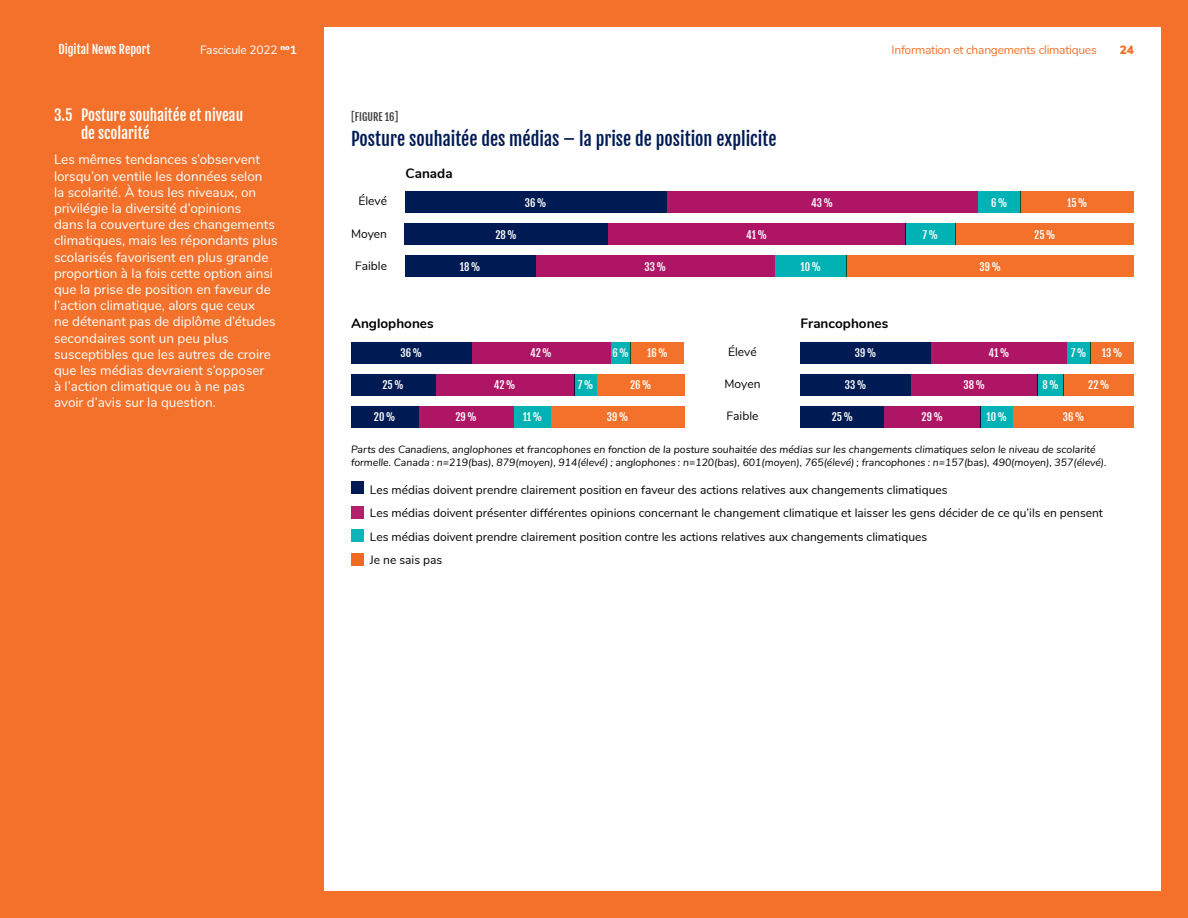
<style>
.page{position:relative;width:1188px;height:918px;background:#fff}
.page>*{position:absolute;margin:0;border:0;box-sizing:border-box;transform-origin:0 0}
.Titre_tableau{font:18px "Fjalla One";color:#001b54}
.Titre__2__3_1{font:15px/18px "Fjalla One";color:#fff}
.Texte_courant{font:13.5px/16.2px "Nunito";color:#fff}
.t1{font:700 13.5px "Nunito";color:#000}
.Légende{font:12px "Nunito";color:#000}
.t2{font:12px "Nunito";letter-spacing:-.02em;color:#f3712a}
.t3{font:12px "Fjalla One";color:#fff}
.t4{font:12px "Nunito";letter-spacing:-.02em;color:#fff}
.t5{font:900 12px "Nunito";color:#f3712a}
.Vignette_tableau{font:italic 10.5px/12.6px "Nunito";color:#000}
.t6{font:10.5px "Fjalla One";color:#fff}
.Titre_tableau-2{font:10.5px "Fjalla One";color:#404040}
.s1{font-weight:700}
</style>
<div class="page">
<div style="left:0;top:0;width:1188px;height:918px;border:27px solid #f3712a"></div>
<div style="left:0;top:0;width:324px;height:918px;background:#f3712a"></div>
<div style="left:1021px;top:191px;width:113px;height:22px;background:#f3712a"></div>
<div style="left:978px;top:191px;width:43px;height:22px;background:#01b2b5"></div>
<div style="left:667px;top:191px;width:311px;height:22px;background:#ae1665"></div>
<div style="left:405px;top:191px;width:262px;height:22px;background:#001b54"></div>
<div style="left:956px;top:224px;width:178px;height:21px;background:#f3712a"></div>
<div style="left:905px;top:224px;width:51px;height:21px;background:#01b2b5"></div>
<div style="left:608px;top:224px;width:297px;height:21px;background:#ae1665"></div>
<div style="left:405px;top:224px;width:203px;height:21px;background:#001b54"></div>
<div style="left:847px;top:256px;width:287px;height:21px;background:#f3712a"></div>
<div style="left:775px;top:256px;width:72px;height:21px;background:#01b2b5"></div>
<div style="left:536px;top:256px;width:239px;height:21px;background:#ae1665"></div>
<div style="left:405px;top:256px;width:131px;height:21px;background:#001b54"></div>
<div style="left:631px;top:342px;width:53px;height:21px;background:#f3712a"></div>
<div style="left:611px;top:342px;width:19px;height:21px;background:#01b2b5"></div>
<div style="left:471px;top:342px;width:140px;height:21px;background:#ae1665"></div>
<div style="left:351px;top:342px;width:120px;height:21px;background:#001b54"></div>
<div style="left:597px;top:374px;width:87px;height:21px;background:#f3712a"></div>
<div style="left:574px;top:374px;width:23px;height:21px;background:#01b2b5"></div>
<div style="left:435px;top:374px;width:139px;height:21px;background:#ae1665"></div>
<div style="left:351px;top:374px;width:84px;height:21px;background:#001b54"></div>
<div style="left:551px;top:406px;width:133px;height:21px;background:#f3712a"></div>
<div style="left:514px;top:406px;width:37px;height:21px;background:#01b2b5"></div>
<div style="left:418px;top:406px;width:96px;height:21px;background:#ae1665"></div>
<div style="left:351px;top:406px;width:67px;height:21px;background:#001b54"></div>
<div style="left:1090px;top:342px;width:44px;height:21px;background:#f3712a"></div>
<div style="left:1067px;top:342px;width:23px;height:21px;background:#01b2b5"></div>
<div style="left:931px;top:342px;width:136px;height:21px;background:#ae1665"></div>
<div style="left:801px;top:342px;width:130px;height:21px;background:#001b54"></div>
<div style="left:1064px;top:374px;width:70px;height:21px;background:#f3712a"></div>
<div style="left:1038px;top:374px;width:26px;height:21px;background:#01b2b5"></div>
<div style="left:911px;top:374px;width:127px;height:21px;background:#ae1665"></div>
<div style="left:801px;top:374px;width:110px;height:21px;background:#001b54"></div>
<div style="left:1013px;top:406px;width:121px;height:21px;background:#f3712a"></div>
<div style="left:980px;top:406px;width:33px;height:21px;background:#01b2b5"></div>
<div style="left:884px;top:406px;width:96px;height:21px;background:#ae1665"></div>
<div style="left:801px;top:406px;width:83px;height:21px;background:#001b54"></div>
<div style="left:351px;top:482px;width:13px;height:12px;background:#001b54"></div>
<div style="left:351px;top:506px;width:13px;height:13px;background:#b2216c"></div>
<div style="left:351px;top:529px;width:13px;height:13px;background:#0db5b8"></div>
<div style="left:351px;top:553px;width:13px;height:13px;background:#f26921"></div>
<p class="t3" style="left:59px;top:42px;width:93px">Digital News Report</p>
<p class="t4" style="left:200px;top:41px;width:98px">Fascicule 2022 <sup>no</sup><span class="s1">1</span></p>
<p class="t2" style="left:892px;top:41px;width:207px">Information et changements climatiques</p>
<p class="t5" style="left:1120px;top:41px;width:16px">24</p>
<p class="Titre__2__3_1" style="left:81px;top:106px;width:164px;text-indent:-27px">3.5 Posture souhaitée et niveau de scolarité</p>
<p class="Texte_courant" style="left:54px;top:151px;width:225px">Les mêmes tendances s’observent lorsqu’on ventile les données selon<br>la scolarité. À tous les niveaux, on privilégie la diversité d’opinions<br>dans la couverture des changements climatiques, mais les répondants plus scolarisés favorisent en plus grande proportion à la fois cette option ainsi que la prise de position en faveur de l’action climatique, alors que ceux<br>ne détenant pas de diplôme d’études secondaires sont un peu plus susceptibles que les autres de croire que les médias devraient s’opposer<br>à l’action climatique ou à ne pas avoir d’avis sur la question.</p>
<p class="Titre_tableau-2" style="left:351px;top:110px;width:49px">[FIGURE 16]</p>
<p class="Titre_tableau" style="left:351px;top:127px;width:427px">Posture souhaitée des médias – la prise de position explicite</p>
<p class="Légende" style="left:358px;top:192px;width:30px">Élevé</p>
<p class="Légende" style="left:351px;top:225px;width:38px">Moyen</p>
<p class="Légende" style="left:355px;top:257px;width:33px">Faible</p>
<p class="t1" style="left:406px;top:163px;width:49px">Canada</p>
<p class="t6" style="left:525px;top:196px;width:23px">36 %</p>
<p class="t6" style="left:811px;top:196px;width:23px">43 %</p>
<p class="t6" style="left:991px;top:196px;width:18px">6 %</p>
<p class="t6" style="left:1067px;top:196px;width:22px">15 %</p>
<p class="t6" style="left:496px;top:228px;width:23px">28 %</p>
<p class="t6" style="left:746px;top:228px;width:22px">41 %</p>
<p class="t6" style="left:923px;top:228px;width:17px">7 %</p>
<p class="t6" style="left:1034px;top:228px;width:23px">25 %</p>
<p class="t6" style="left:460px;top:260px;width:22px">18 %</p>
<p class="t6" style="left:645px;top:260px;width:23px">33 %</p>
<p class="t6" style="left:801px;top:260px;width:22px">10 %</p>
<p class="t6" style="left:979px;top:260px;width:23px">39 %</p>
<p class="t1" style="left:351px;top:314px;width:84px">Anglophones</p>
<p class="t6" style="left:400px;top:347px;width:23px">36 %</p>
<p class="t6" style="left:530px;top:347px;width:23px">42 %</p>
<p class="t6" style="left:612px;top:347px;width:18px">6 %</p>
<p class="t6" style="left:647px;top:347px;width:22px">16 %</p>
<p class="t6" style="left:382px;top:379px;width:23px">25 %</p>
<p class="t6" style="left:494px;top:379px;width:23px">42 %</p>
<p class="t6" style="left:578px;top:379px;width:17px">7 %</p>
<p class="t6" style="left:630px;top:379px;width:23px">26 %</p>
<p class="t6" style="left:374px;top:411px;width:23px">20 %</p>
<p class="t6" style="left:456px;top:411px;width:23px">29 %</p>
<p class="t6" style="left:523px;top:411px;width:21px">11 %</p>
<p class="t6" style="left:607px;top:411px;width:23px">39 %</p>
<p class="t1" style="left:801px;top:314px;width:89px">Francophones</p>
<p class="t6" style="left:855px;top:347px;width:23px">39 %</p>
<p class="t6" style="left:989px;top:347px;width:22px">41 %</p>
<p class="t6" style="left:1071px;top:347px;width:17px">7 %</p>
<p class="t6" style="left:1102px;top:347px;width:22px">13 %</p>
<p class="t6" style="left:845px;top:379px;width:23px">33 %</p>
<p class="t6" style="left:963px;top:379px;width:23px">38 %</p>
<p class="t6" style="left:1042px;top:379px;width:18px">8 %</p>
<p class="t6" style="left:1088px;top:379px;width:23px">22 %</p>
<p class="t6" style="left:832px;top:411px;width:23px">25 %</p>
<p class="t6" style="left:922px;top:411px;width:23px">29 %</p>
<p class="t6" style="left:987px;top:411px;width:22px">10 %</p>
<p class="t6" style="left:1063px;top:411px;width:23px">36 %</p>
<p class="Vignette_tableau" style="left:351px;top:442px;width:757px">Parts des Canadiens, anglophones et francophones en fonction de la posture souhaitée des médias sur les changements climatiques selon le niveau de scolarité formelle. Canada : n=219(bas), 879(moyen), 914(élevé) ; anglophones : n=120(bas), 601(moyen), 765(élevé) ; francophones : n=157(bas), 490(moyen), 357(élevé).</p>
<p class="Légende" style="left:370px;top:481px;width:579px">Les médias doivent prendre clairement position en faveur des actions relatives aux changements climatiques</p>
<p class="Légende" style="left:370px;top:504px;width:735px">Les médias doivent présenter différentes opinions concernant le changement climatique et laisser les gens décider de ce qu’ils en pensent</p>
<p class="Légende" style="left:370px;top:528px;width:559px">Les médias doivent prendre clairement position contre les actions relatives aux changements climatiques</p>
<p class="Légende" style="left:370px;top:551px;width:74px">Je ne sais pas</p>
<p class="Légende" style="left:728px;top:343px;width:30px">Élevé</p>
<p class="Légende" style="left:724px;top:375px;width:38px">Moyen</p>
<p class="Légende" style="left:727px;top:407px;width:33px">Faible</p>
</div>
